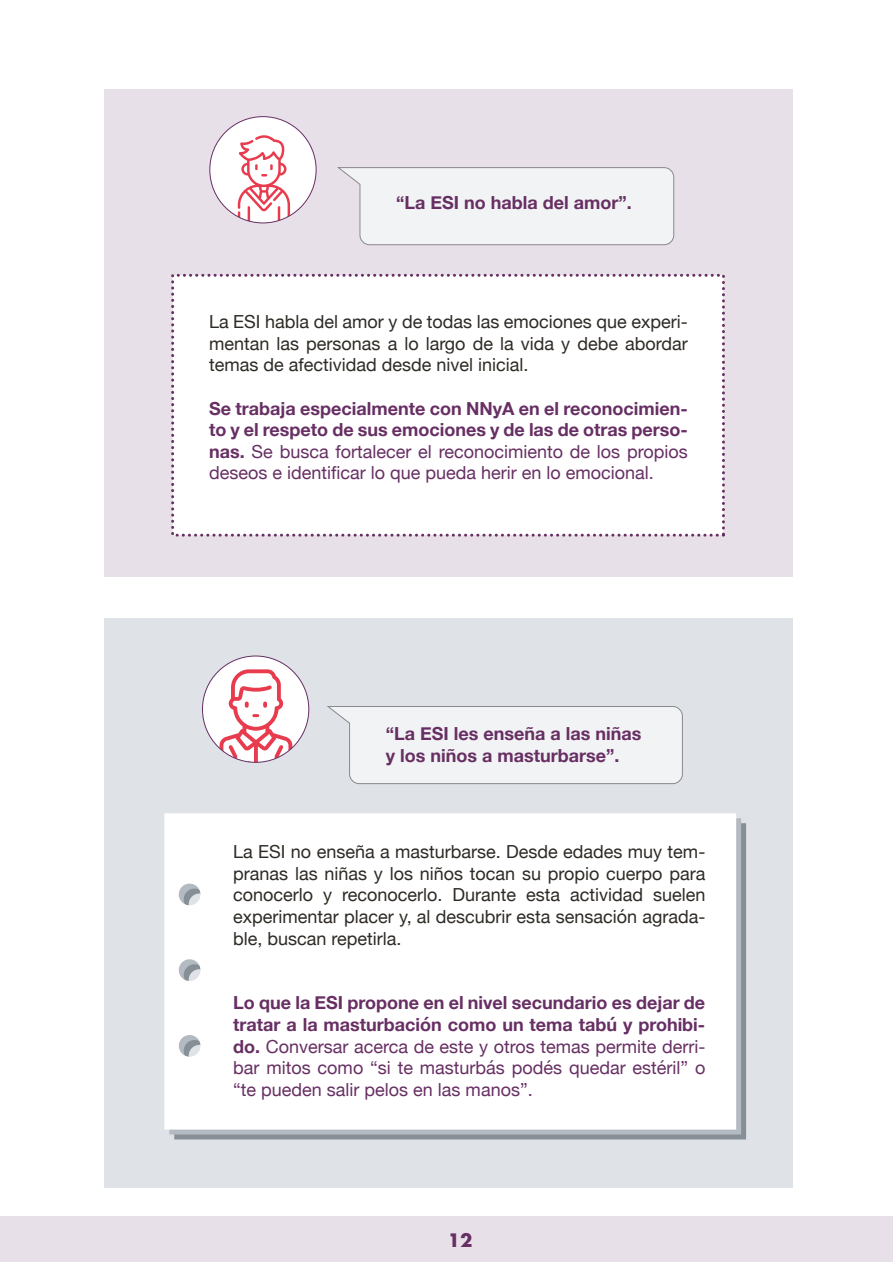
<style>
.page{position:relative;width:893px;height:1263px;background:#fff}
.page>*{position:absolute;margin:0;border:0;box-sizing:border-box;transform-origin:0 0}
.t1{font:18px/21.6px "Helvetica Neue";color:#2e2a25;text-align:justify}
.t2{font:700 18px/21.6px "Helvetica Neue";color:#672f63;text-align:justify}
.t3{font:18px/21.6px "Helvetica Neue";color:#672f63;text-align:justify}
.t4{font:700 18px "Futura Std";color:#672f63}
.s1{font-weight:400}
.s2{font-weight:700}
</style>
<div class="page">
<div style="left:104px;top:89px;width:688px;height:488px;background:#e8e0e8"></div>
<div style="left:171px;top:274px;width:554px;height:263px;background:#fff;border:3px dashed #672f63"></div>
<div style="left:104px;top:618px;width:688px;height:570px;background:#dfe2e6"></div>
<svg style="left:174px;top:823px;width:572px;height:316px;background:#8a9299"></svg>
<svg style="left:169px;top:818px;width:572px;height:316px;background:#bac0c6"></svg>
<div style="left:164px;top:813px;width:572px;height:316px;background:#fff"></div>
<svg style="left:337px;top:167px;width:338px;height:79px;background:#edeeef"></svg>
<svg style="left:327px;top:706px;width:356px;height:78px;background:#edeff0"></svg>
<div style="left:210px;top:117px;width:106px;height:106px;background:#fff;border-radius:50%"></div>
<svg style="left:238px;top:135px;width:52px;height:88px"></svg>
<div style="left:202px;top:656px;width:107px;height:106px;background:#fff;border-radius:50%"></div>
<svg style="left:220px;top:669px;width:72px;height:93px"></svg>
<div style="left:0;top:1216px;width:893px;height:46px;background:#e8e0e8"></div>
<p class="t2" style="left:396px;top:192px;width:237px">“La ESI no habla del amor”.</p>
<p class="t1" style="left:209px;top:312px;width:480px">La ESI habla del amor y de todas las emociones que experi&shy;mentan las personas a lo largo de la vida y debe abordar temas de afectividad desde nivel inicial.</p>
<p class="t2" style="left:209px;top:398px;width:480px">Se trabaja especialmente con NNyA en el reconocimien&shy;to y el respeto de sus emociones y de las de otras perso&shy;nas. <span class="s1">Se busca fortalecer el reconocimiento de los propios deseos e identificar lo que pueda herir en lo emocional.</span></p>
<p class="t2" style="left:386px;top:723px;width:257px">“La ESI les enseña a las niñas y los niños a masturbarse”.</p>
<p class="t1" style="left:233px;top:842px;width:474px">La ESI no enseña a masturbarse. Desde edades muy tem&shy;pranas las niñas y los niños tocan su propio cuerpo para conocerlo y reconocerlo. Durante esta actividad suelen experimentar placer y, al descubrir esta sensación agrada&shy;ble, buscan repetirla.</p>
<p class="t3" style="left:233px;top:993px;width:474px"><span class="s2">Lo que la ESI propone en el nivel secundario es dejar de tratar a la masturbación como un tema tabú y prohibi&shy;do.</span> Conversar acerca de este y otros temas permite derri&shy;bar mitos como “si te masturbás podés quedar estéril” o “te pueden salir pelos en las manos”.</p>
<p class="t4" style="left:448px;top:1229px;width:26px">12</p>
</div>
